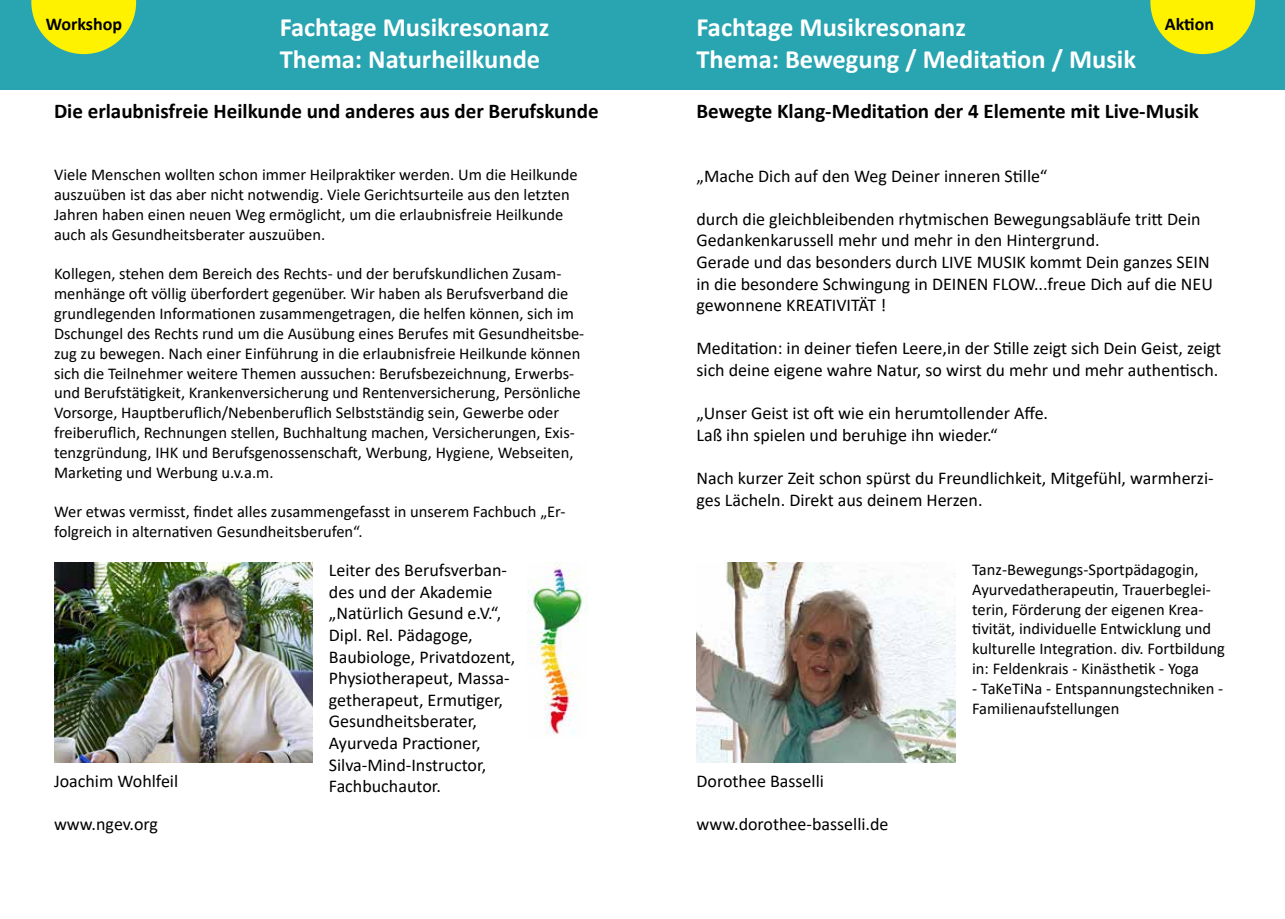
<style>
.page{position:relative;width:1285px;height:919px;background:#fff}
.page>*{position:absolute;margin:0;border:0;box-sizing:border-box;transform-origin:0 0}
.t1{font:700 26.4px/31.8px "Calibri";color:#fff}
.t2{font:700 21px "Calibri";color:#000}
.t3{font:18px/21.6px "Calibri";color:#000}
.t4{font:700 18px "Calibri";color:#000}
.t5{font:16.5px/19.8px "Calibri";color:#000}
</style>
<div class="page">
<div style="left:0;top:0;width:642px;height:90px;background:#28a5b1"></div>
<svg style="left:31px;top:0;width:105px;height:54px"></svg>
<div style="left:642px;top:0;width:642px;height:90px;background:#28a5b1"></div>
<svg style="left:1150px;top:0;width:104px;height:54px"></svg>
<img style="left:696px;top:562px;width:259px;height:200px">
<img style="left:54px;top:562px;width:259px;height:200px">
<img style="left:527px;top:562px;width:61px;height:173px">
<p class="t4" style="left:46px;top:11px;width:78px">Workshop</p>
<h1 class="t1" style="left:280px;top:11px;width:271px">Fachtage Musikresonanz<br>Thema: Naturheilkunde</h1>
<p class="t2" style="left:54px;top:96px;width:546px">Die erlaubnisfreie Heilkunde und anderes aus der Berufskunde</p>
<h1 class="t1" style="left:696px;top:11px;width:441px">Fachtage Musikresonanz<br>Thema: Bewegung / Meditation / Musik</h1>
<p class="t4" style="left:1164px;top:11px;width:51px">Aktion</p>
<p class="t2" style="left:696px;top:96px;width:504px">Bewegte Klang-Meditation der 4 Elemente mit Live-Musik</p>
<p class="t5" style="left:54px;top:165px;width:525px">Viele Menschen wollten schon immer Heilpraktiker werden. Um die Heilkunde auszuüben ist das aber nicht notwendig. Viele Gerichtsurteile aus den letzten Jahren haben einen neuen Weg ermöglicht, um die erlaubnisfreie Heilkunde auch als Gesundheitsberater auszuüben.</p>
<p class="t5" style="left:54px;top:264px;width:531px">Kollegen, stehen dem Bereich des Rechts- und der berufskundlichen Zusam&shy;menhänge oft völlig überfordert gegenüber. Wir haben als Berufsverband die grundlegenden Informationen zusammengetragen, die helfen können, sich im Dschungel des Rechts rund um die Ausübung eines Berufes mit Gesundheitsbe&shy;zug zu bewegen. Nach einer Einführung in die erlaubnisfreie Heilkunde können sich die Teilnehmer weitere Themen aussuchen: Berufsbezeichnung, Erwerbs&shy;und Berufstätigkeit, Krankenversicherung und Rentenversicherung, Persönliche Vorsorge, Hauptberuflich/Nebenberuflich Selbstständig sein, Gewerbe oder freiberuflich, Rechnungen stellen, Buchhaltung machen, Versicherungen, Exis&shy;tenzgründung, IHK und Berufsgenossenschaft, Werbung, Hygiene, Webseiten, Marketing und Werbung u.v.a.m.</p>
<p class="t5" style="left:54px;top:501px;width:513px">Wer etwas vermisst, findet alles zusammengefasst in unserem Fachbuch „Er&shy;folgreich in alternativen Gesundheitsberufen“.</p>
<p class="t3" style="left:696px;top:164px;width:352px">„Mache Dich auf den Weg Deiner inneren Stille“</p>
<p class="t3" style="left:696px;top:207px;width:518px">durch die gleichbleibenden rhytmischen Bewegungsabläufe tritt Dein Gedankenkarussell mehr und mehr in den Hintergrund.<br>Gerade und das besonders durch LIVE MUSIK kommt Dein ganzes SEIN in die besondere Schwingung in DEINEN FLOW...freue Dich auf die NEU gewonnene KREATIVITÄT !</p>
<p class="t3" style="left:696px;top:337px;width:526px">Meditation: in deiner tiefen Leere,in der Stille zeigt sich Dein Geist, zeigt sich deine eigene wahre Natur, so wirst du mehr und mehr authentisch.</p>
<p class="t3" style="left:696px;top:402px;width:353px">„Unser Geist ist oft wie ein herumtollender Affe.<br>Laß ihn spielen und beruhige ihn wieder.“</p>
<p class="t3" style="left:696px;top:467px;width:518px">Nach kurzer Zeit schon spürst du Freundlichkeit, Mitgefühl, warmherzi&shy;ges Lächeln. Direkt aus deinem Herzen.</p>
<p class="t3" style="left:54px;top:769px;width:126px">Joachim Wohlfeil</p>
<p class="t3" style="left:54px;top:812px;width:105px">www.ngev.org</p>
<p class="t3" style="left:329px;top:559px;width:188px">Leiter des Berufsverban&shy;des und der Akademie „Natürlich Gesund e.V.“,<br>Dipl. Rel. Pädagoge,<br>Baubiologe, Privatdozent,<br>Physiotherapeut, Massa&shy;getherapeut, Ermutiger,<br>Gesundheitsberater,<br>Ayurveda Practioner,<br>Silva-Mind-Instructor,<br>Fachbuchautor.</p>
<p class="t3" style="left:696px;top:769px;width:129px">Dorothee Basselli</p>
<p class="t3" style="left:696px;top:812px;width:193px">www.dorothee-basselli.de</p>
<p class="t5" style="left:971px;top:559px;width:254px">Tanz-Bewegungs-Sportpädagogin, Ayurvedatherapeutin, Trauerbeglei&shy;terin, Förderung der eigenen Krea&shy;tivität, individuelle Entwicklung und kulturelle Integration. div. Fortbildung in: Feldenkrais - Kinästhetik - Yoga</p>
<p class="t5" style="left:971px;top:678px;width:252px">- TaKeTiNa - Entspannungstechniken -<br>Familienaufstellungen</p>
</div>
